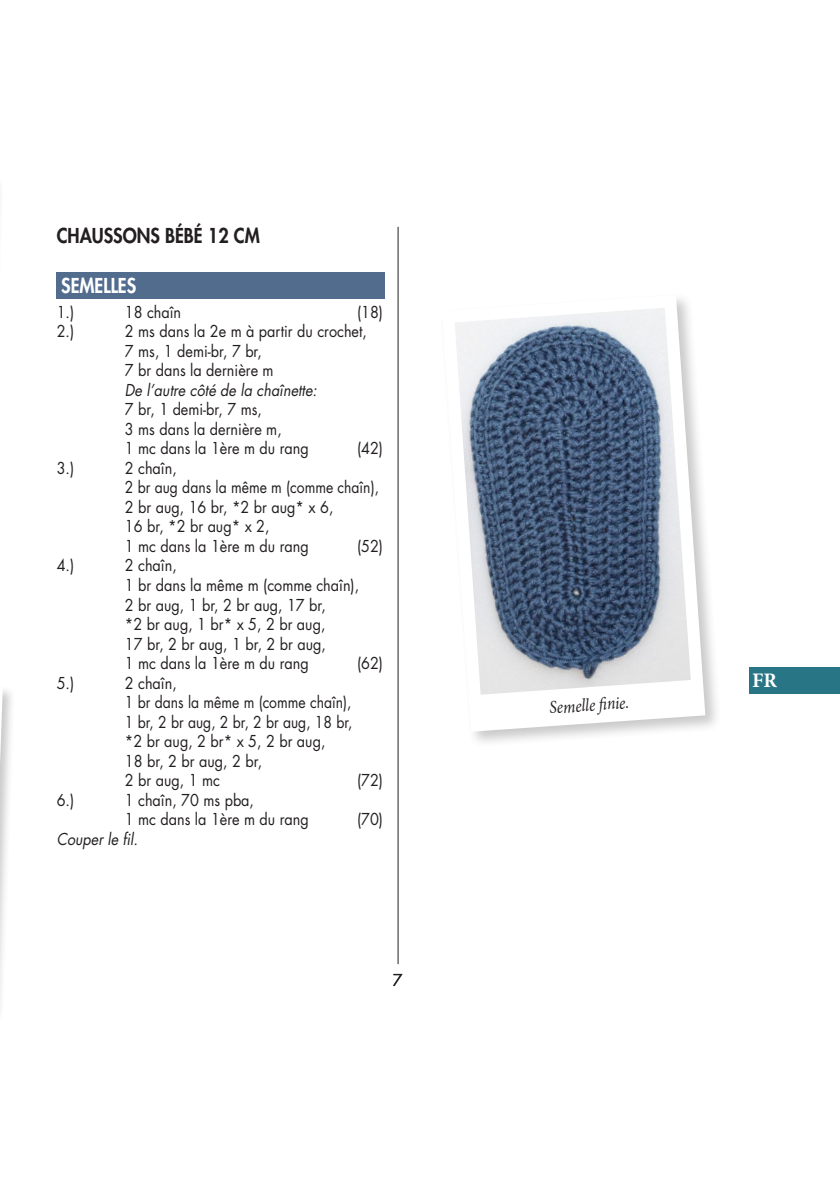
<style>
.page{position:relative;width:840px;height:1191px;background:#fff}
.page>*{position:absolute;margin:0;border:0;box-sizing:border-box;transform-origin:0 0}
.t1{font:700 20.6px "Minion Pro";color:#fff}
.t2{font:800 20px "Futura Std";color:#231f20;scale:.9 1}
.t3{font:800 20px "Futura Std";color:#fff;scale:.9 1}
.t4{font:italic 18px "Minion Pro";color:#231f20;scale:.87 1}
.t5{font:16px/19.4px "Futura Std";color:#231f20;scale:.9 1}
.t6{font:italic 16px "Futura Std";color:#231f20;scale:.9 1}
.t7{font:16px "Futura Std";color:#231f20}
</style>
<div class="page">
<div style="left:0;top:671px;width:17px;height:352px;background:#231f20;opacity:.24"></div>
<svg style="left:0;top:671px;width:7px;height:343px"></svg>
<div style="left:57px;top:272px;width:327px;height:26px;background:#526c8e"></div>
<svg style="left:455px;top:298px;width:256px;height:440px"></svg>
<svg style="left:474px;top:679px;width:229px;height:50px"></svg>
<div style="left:748px;top:666px;width:91px;height:27px;background:#287586"></div>
<hr style="left:397px;top:227px;width:1px;height:737px;background:#231f20">
<p class="t2" style="left:57px;top:223px;width:227px">CHAUSSONS BÉBÉ 12 CM</p>
<p class="t3" style="left:61px;top:273px;width:85px">SEMELLES</p>
<p class="t5" style="left:57px;top:302px;width:21px">1.)</p>
<p class="t5" style="left:125px;top:302px;width:64px">18 chaîn</p>
<p class="t5" style="left:357px;top:302px;width:30px">(18)</p>
<p class="t5" style="left:57px;top:322px;width:21px">2.)</p>
<p class="t5" style="left:125px;top:322px;width:270px">2 ms dans la 2e m à partir du crochet,<br>7 ms, 1 demi-br, 7 br,<br>7 br dans la dernière m</p>
<p class="t6" style="left:125px;top:380px;width:215px">De l’autre côté de la chaînette:</p>
<p class="t5" style="left:125px;top:400px;width:206px">7 br, 1 demi-br, 7 ms,<br>3 ms dans la dernière m,<br>1 mc dans la 1ère m du rang</p>
<p class="t5" style="left:357px;top:439px;width:30px">(42)</p>
<p class="t5" style="left:57px;top:458px;width:21px">3.)</p>
<p class="t5" style="left:125px;top:458px;width:284px">2 chaîn,<br>2 br aug dans la même m (comme chaîn),<br>2 br aug, 16 br, *2 br aug* x 6,<br>16 br, *2 br aug* x 2,<br>1 mc dans la 1ère m du rang</p>
<p class="t5" style="left:357px;top:536px;width:30px">(52)</p>
<p class="t5" style="left:57px;top:556px;width:21px">4.)</p>
<p class="t5" style="left:125px;top:556px;width:262px">2 chaîn,<br>1 br dans la même m (comme chaîn),<br>2 br aug, 1 br, 2 br aug, 17 br,<br>*2 br aug, 1 br* x 5, 2 br aug,<br>17 br, 2 br aug, 1 br, 2 br aug,<br>1 mc dans la 1ère m du rang</p>
<p class="t5" style="left:357px;top:653px;width:30px">(62)</p>
<p class="t5" style="left:57px;top:673px;width:21px">5.)</p>
<p class="t5" style="left:125px;top:673px;width:254px">2 chaîn,<br>1 br dans la même m (comme chaîn),<br>1 br, 2 br aug, 2 br, 2 br aug, 18 br, *2 br aug, 2 br* x 5, 2 br aug,<br>18 br, 2 br aug, 2 br,<br>2 br aug, 1 mc</p>
<p class="t5" style="left:357px;top:770px;width:30px">(72)</p>
<p class="t5" style="left:57px;top:790px;width:21px">6.)</p>
<p class="t5" style="left:125px;top:790px;width:206px">1 chaîn, 70 ms pba,<br>1 mc dans la 1ère m du rang</p>
<p class="t6" style="left:57px;top:828px;width:92px">Couper le fil.</p>
<p class="t5" style="left:357px;top:809px;width:30px">(70)</p>
<p class="t7" style="left:392px;top:969px;width:11px">7</p>
<p class="t4" style="left:548px;top:695px;width:93px;rotate:-4deg">Semelle fi nie.</p>
<p class="t1" style="left:751px;top:666px;width:27px">FR</p>
</div>
